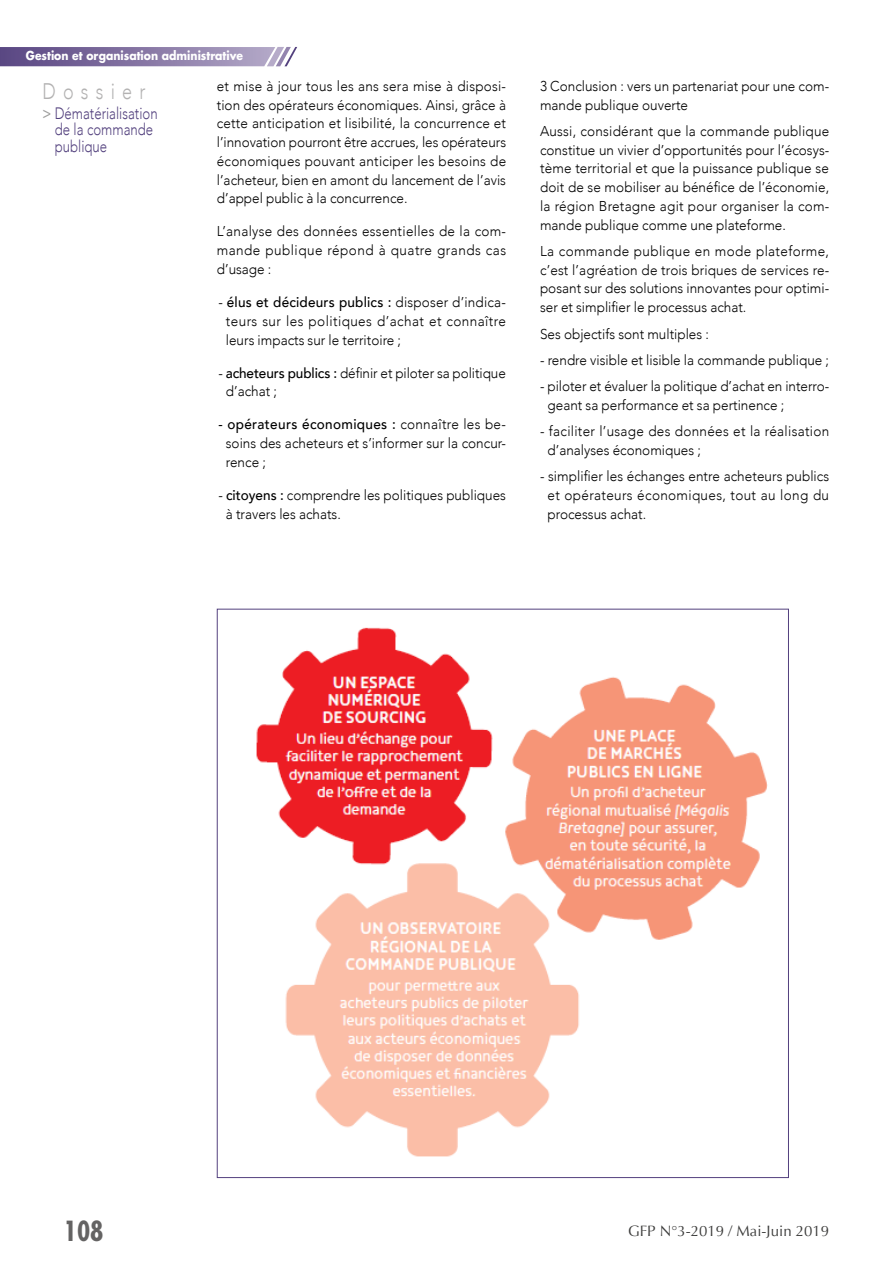
<style>
.page{position:relative;width:893px;height:1263px;background:#fff}
.page>*{position:absolute;margin:0;border:0;box-sizing:border-box;transform-origin:0 0}
.t1{font:700 condensed 27px "Futura";color:#646363}
.t2{font:300 22.5px "Avenir";letter-spacing:.4em;color:#b3b2b2;scale:.8 1}
.t3{font:300 16.5px/16.5px "Avenir";color:#53417e;scale:.8 1}
.t4{font:15px "Optima";color:#3c3c3b}
.t5{font:300 14.25px/18.8px "Avenir";color:#000;text-align:justify;scale:.95 1}
.t6{font:300 14.25px/18.8px "Avenir";letter-spacing:.02em;color:#000;scale:.95 1}
.t7{font:700 12px "Futura";color:#fff;scale:.9 1}
.s1{font-weight:500;color:#9d9d9c}
.s2{font-weight:500}
</style>
<div class="page">
<svg style="left:0;top:47px;width:297px;height:19px;background:#8b7ca8"></svg>
<img style="left:256px;top:627px;width:512px;height:530px">
<p class="t7" style="left:26px;top:47px;width:243px">Gestion et organisation administrative</p>
<h2 class="t2" style="left:43px;top:78px;width:130px">Dossier</h2>
<p class="t3" style="left:55px;top:105px;width:130px;text-indent:-12px"><span class="s1">&gt;</span> Dématérialisation de la commande publique</p>
<p class="t5" style="left:217px;top:77px;width:306px">et mise à jour tous les ans sera mise à disposi&shy;tion des opérateurs économiques. Ainsi, grâce à cette anticipation et lisibilité, la concurrence et l’innovation pourront être accrues, les opérateurs économiques pouvant anticiper les besoins de l’acheteur, bien en amont du lancement de l’avis d’appel public à la concurrence.</p>
<p class="t5" style="left:217px;top:222px;width:306px">L’analyse des données essentielles de la com&shy;mande publique répond à quatre grands cas d’usage :</p>
<p class="t5" style="left:226px;top:293px;width:296px;text-indent:-7px">- <span class="s2">élus et décideurs publics :</span> disposer d’indica&shy;teurs sur les politiques d’achat et connaître leurs impacts sur le territoire ;</p>
<p class="t5" style="left:226px;top:363px;width:296px;text-indent:-7px">- <span class="s2">acheteurs publics :</span> définir et piloter sa politique d’achat ;</p>
<p class="t5" style="left:226px;top:415px;width:296px;text-indent:-7px"><span class="s2">- opérateurs économiques :</span> connaître les be&shy;soins des acheteurs et s’informer sur la concur&shy;rence ;</p>
<p class="t5" style="left:226px;top:486px;width:296px;text-indent:-7px">- <span class="s2">citoyens :</span> comprendre les politiques publiques à travers les achats.</p>
<p class="t5" style="left:540px;top:77px;width:306px">3 Conclusion : vers un partenariat pour une com&shy;mande publique ouverte</p>
<p class="t5" style="left:540px;top:122px;width:306px">Aussi, considérant que la commande publique constitue un vivier d’opportunités pour l’écosys&shy;tème territorial et que la puissance publique se doit de se mobiliser au bénéfice de l’économie, la région Bretagne agit pour organiser la com&shy;mande publique comme une plateforme.</p>
<p class="t5" style="left:540px;top:242px;width:306px">La commande publique en mode plateforme, c’est l’agréation de trois briques de services re&shy;posant sur des solutions innovantes pour optimi&shy;ser et simplifier le processus achat.</p>
<p class="t5" style="left:540px;top:324px;width:179px">Ses objectifs sont multiples :</p>
<p class="t5" style="left:540px;top:351px;width:306px">- rendre visible et lisible la commande publique ;</p>
<p class="t5" style="left:548px;top:377px;width:298px;text-indent:-8px">- piloter et évaluer la politique d’achat en interro&shy;geant sa performance et sa pertinence ;</p>
<p class="t6" style="left:548px;top:422px;width:298px;text-indent:-7px">- faciliter l’usage des données et la réalisation d’analyses économiques ;</p>
<p class="t5" style="left:548px;top:467px;width:298px;text-indent:-7px">- simplifier les échanges entre acheteurs publics et opérateurs économiques, tout au long du processus achat.</p>
<h1 class="t1" style="left:64px;top:1213px;width:41px">108</h1>
<p class="t4" style="left:628px;top:1222px;width:203px">GFP N°3-2019 / Mai-Juin 2019</p>
</div>
